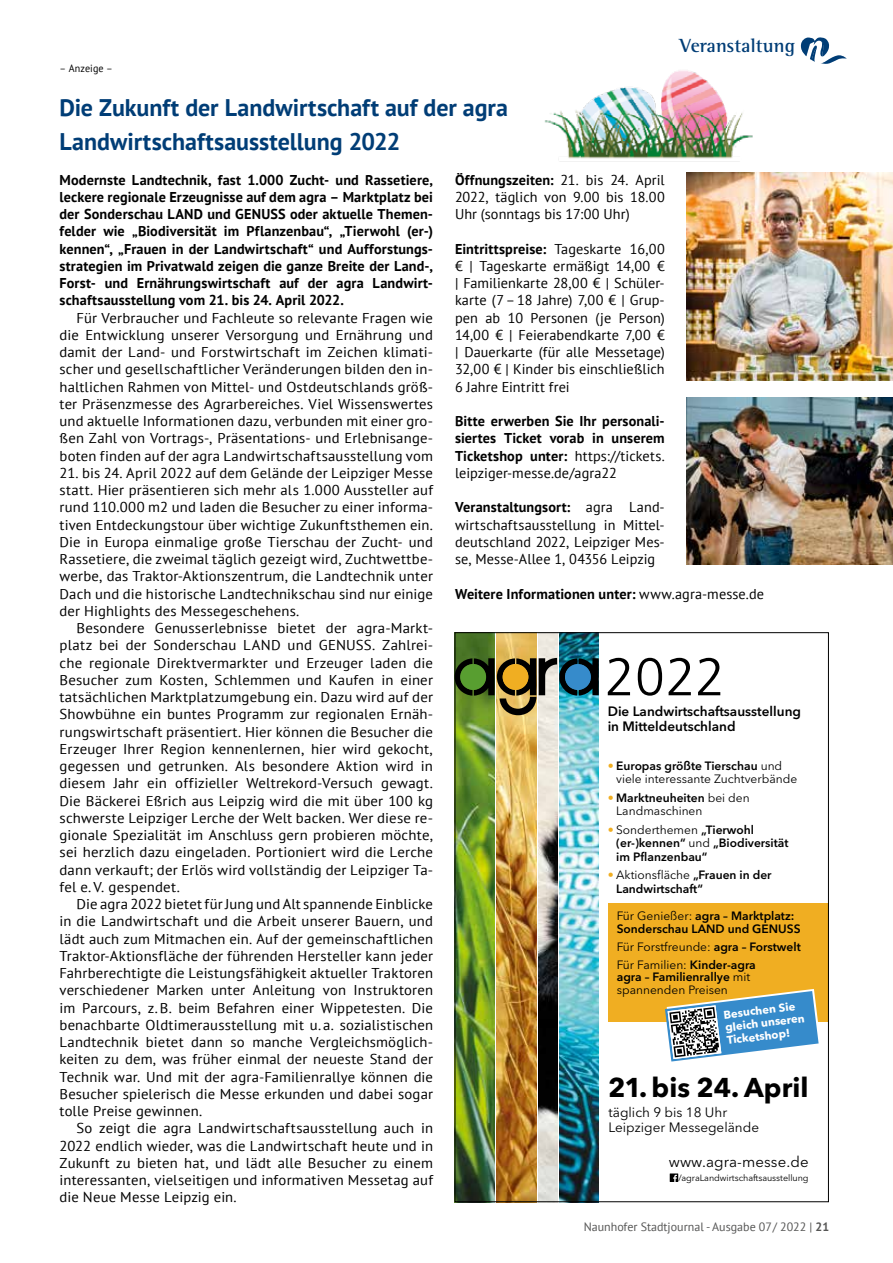
<style>
.page{position:relative;width:893px;height:1263px;background:#fff}
.page>*{position:absolute;margin:0;border:0;box-sizing:border-box;transform-origin:0 0}
.t1{font:700 27px "Avenir Next LT Pro";color:#000}
.t2{font:700 24px/34.5px "PT Sans";color:#003d76}
.t3{font:700 19.5px "Rotis Semi Serif Std";letter-spacing:.005em;color:#003d76}
.t4{font:15px "Avenir Next LT Pro";letter-spacing:.005em;color:#000}
.t5{font:14.25px/17.2px "PT Sans";letter-spacing:.01em;color:#000;text-align:justify}
.t6{font:14.25px/17.2px "PT Sans";letter-spacing:.01em;color:#000;text-align:justify;scale:1.04 1}
.t7{font:700 14.25px/17.2px "PT Sans";letter-spacing:.01em;color:#000;text-align:justify}
.t8{font:600 13.5px/15px "Avenir Next LT Pro";color:#000}
.t9{font:13.5px/15px "Avenir Next LT Pro";color:#000}
.t10{font:12px/13.5px "Avenir Next LT Pro";color:#000}
.t11{font:600 12px/13.5px "Avenir Next LT Pro";color:#000}
.t12{font:12px "PT Sans";color:#565655}
.t13{font:700 11.25px/12.9px "Avenir Next LT Pro";color:#fff}
.t14{font:10.5px "PT Sans";letter-spacing:.01em;color:#000;scale:.96 1}
.t15{font:9px "Avenir Next LT Pro";letter-spacing:-.005em;color:#000}
.s1{font-weight:700}
.s2{font-weight:400}
.s3{color:#f0ae22}
.s4{font-weight:600}
.s5{font-weight:400;color:#f0ae22}
</style>
<div class="page">
<img style="left:686px;top:173px;width:207px;height:208px">
<img style="left:686px;top:398px;width:207px;height:166px">
<svg style="left:801px;top:37px;width:46px;height:27px"></svg>
<img style="left:539px;top:634px;width:18px;height:566px">
<img style="left:457px;top:634px;width:38px;height:566px">
<img style="left:497px;top:634px;width:39px;height:566px">
<img style="left:559px;top:634px;width:40px;height:566px">
<div style="left:609px;top:904px;width:220px;height:118px;background:#f0ae22"></div>
<svg style="left:670px;top:1173px;width:8px;height:9px"></svg>
<svg style="left:669px;top:658px;width:22px;height:37px"></svg>
<svg style="left:608px;top:658px;width:22px;height:37px"></svg>
<svg style="left:638px;top:658px;width:24px;height:38px"></svg>
<img style="left:457px;top:658px;width:142px;height:57px">
<svg style="left:698px;top:658px;width:22px;height:37px"></svg>
<svg style="left:665px;top:989px;width:154px;height:72px"></svg>
<img style="left:544px;top:70px;width:209px;height:92px">
<p class="t14" style="left:60px;top:61px;width:57px">– Anzeige –</p>
<h2 class="t2" style="left:60px;top:89px;width:450px">Die Zukunft der Landwirtschaft auf der agra<br>Landwirtschaftsausstellung 2022</h2>
<h3 class="t3" style="left:679px;top:34px;width:117px">Veranstaltung</h3>
<p class="t7" style="left:60px;top:171px;width:375px">Modernste Landtechnik, fast 1.000 Zucht- und Rassetiere, leckere regionale Erzeugnisse auf dem agra – Marktplatz bei der Sonderschau LAND und GENUSS oder aktuelle Themen&shy;felder wie „Biodiversität im Pflanzenbau“, „Tierwohl (er-) kennen“, „Frauen in der Landwirtschaft“ und Aufforstungs&shy;strategien im Privatwald zeigen die ganze Breite der Land-, Forst- und Ernährungswirtschaft auf der agra Landwirt&shy;schaftsausstellung vom 21. bis 24. April 2022.</p>
<p class="t5" style="left:60px;top:309px;width:375px;text-indent:17px">Für Verbraucher und Fachleute so relevante Fragen wie die Entwicklung unserer Versorgung und Ernährung und damit der Land- und Forstwirtschaft im Zeichen klimati&shy;scher und gesellschaftlicher Veränderungen bilden den in&shy;haltlichen Rahmen von Mittel- und Ostdeutschlands größ&shy;ter Präsenzmesse des Agrarbereiches. Viel Wissenswertes und aktuelle Informationen dazu, verbunden mit einer gro&shy;ßen Zahl von Vortrags-, Präsentations- und Erlebnisange&shy;boten finden auf der agra Landwirtschaftsausstellung vom</p>
<p class="t5" style="left:60px;top:464px;width:375px">21. bis 24. April 2022 auf dem Gelände der Leipziger Messe statt. Hier präsentieren sich mehr als 1.000 Aussteller auf rund 110.000 m2 und laden die Besucher zu einer informa&shy;tiven Entdeckungstour über wichtige Zukunftsthemen ein.<br>Die in Europa einmalige große Tierschau der Zucht- und Rassetiere, die zweimal täglich gezeigt wird, Zuchtwettbe&shy;werbe, das Traktor-Aktionszentrum, die Landtechnik unter Dach und die historische Landtechnikschau sind nur einige der Highlights des Messegeschehens.</p>
<p class="t6" style="left:60px;top:619px;width:361px;text-indent:17px">Besondere Genusserlebnisse bietet der agra-Markt&shy;platz bei der Sonderschau LAND und GENUSS. Zahlrei&shy;che regionale Direktvermarkter und Erzeuger laden die Besucher zum Kosten, Schlemmen und Kaufen in einer tatsächlichen Marktplatzumgebung ein. Dazu wird auf der Showbühne ein buntes Programm zur regionalen Ernäh&shy;rungswirtschaft präsentiert. Hier können die Besucher die Erzeuger Ihrer Region kennenlernen, hier wird gekocht, gegessen und getrunken. Als besondere Aktion wird in diesem Jahr ein offizieller Weltrekord-Versuch gewagt.<br>Die Bäckerei Eßrich aus Leipzig wird die mit über 100 kg schwerste Leipziger Lerche der Welt backen. Wer diese re&shy;gionale Spezialität im Anschluss gern probieren möchte, sei herzlich dazu eingeladen. Portioniert wird die Lerche dann verkauft; der Erlös wird vollständig der Leipziger Ta&shy;fel e.V. gespendet.</p>
<p class="t5" style="left:60px;top:895px;width:375px;text-indent:17px">Die agra 2022 bietet für Jung und Alt spannende Einblicke in die Landwirtschaft und die Arbeit unserer Bauern, und lädt auch zum Mitmachen ein. Auf der gemeinschaftlichen Traktor-Aktionsfläche der führenden Hersteller kann jeder Fahrberechtigte die Leistungsfähigkeit aktueller Traktoren verschiedener Marken unter Anleitung von Instruktoren im Parcours, z.B. beim Befahren einer Wippetesten. Die benachbarte Oldtimerausstellung mit u. a. sozialistischen Landtechnik bietet dann so manche Vergleichsmöglich&shy;keiten zu dem, was früher einmal der neueste Stand der Technik war. Und mit der agra-Familienrallye können die Besucher spielerisch die Messe erkunden und dabei sogar tolle Preise gewinnen.</p>
<p class="t5" style="left:60px;top:1119px;width:375px;text-indent:17px">So zeigt die agra Landwirtschaftsausstellung auch in 2022 endlich wieder, was die Landwirtschaft heute und in Zukunft zu bieten hat, und lädt alle Besucher zu einem interessanten, vielseitigen und informativen Messetag auf die Neue Messe Leipzig ein.</p>
<p class="t5" style="left:455px;top:171px;width:211px"><span class="s1">Öffnungszeiten:</span> 21. bis 24. April 2022, täglich von 9.00 bis 18.00<br>Uhr (sonntags bis 17:00 Uhr)</p>
<p class="t5" style="left:455px;top:240px;width:211px"><span class="s1">Eintrittspreise:</span> Tageskarte 16,00 € | Tageskarte ermäßigt 14,00 € | Familienkarte 28,00 € | Schüler&shy;karte (7–18 Jahre) 7,00 € | Grup&shy;pen ab 10 Personen (je Person)<br>14,00 € | Feierabendkarte 7,00 € | Dauerkarte (für alle Messetage)<br>32,00 € | Kinder bis einschließlich 6 Jahre Eintritt frei</p>
<p class="t7" style="left:455px;top:412px;width:211px">Bitte erwerben Sie Ihr personali&shy;siertes Ticket vorab in unserem Ticketshop unter: <span class="s2">https://tickets. leipziger-messe.de/agra22</span></p>
<p class="t5" style="left:455px;top:498px;width:211px"><span class="s1">Veranstaltungsort:</span> agra Land&shy;wirtschaftsausstellung in Mittel&shy;deutschland 2022, Leipziger Mes&shy;se, Messe-Allee 1, 04356 Leipzig</p>
<p class="t7" style="left:455px;top:585px;width:311px">Weitere Informationen unter: <span class="s2">www.agra-messe.de</span></p>
<p class="t8" style="left:608px;top:703px;width:195px">Die Landwirtschaftsausstellung in Mitteldeutschland</p>
<p class="t10" style="left:616px;top:759px;width:183px;text-indent:-9px"><span class="s3">•</span> <span class="s4">Europas größte Tierschau</span> und viele interessante Zuchtverbände</p>
<p class="t10" style="left:616px;top:791px;width:135px;text-indent:-9px"><span class="s3">•</span> <span class="s4">Marktneuheiten</span> bei den<br>Landmaschinen</p>
<p class="t11" style="left:616px;top:823px;width:174px;text-indent:-9px"><span class="s5">•</span> <span class="s2">Sonderthemen</span> „Tierwohl (er-)kennen“ <span class="s2">und</span> „Biodiversität im Pflanzenbau“</p>
<p class="t11" style="left:616px;top:868px;width:157px;text-indent:-9px"><span class="s5">•</span> <span class="s2">Aktionsfläche</span> „Frauen in der<br>Landwirtschaft“</p>
<p class="t11" style="left:617px;top:909px;width:185px;line-height:12.8px"><span class="s2">Für Genießer:</span> agra – Marktplatz:<br>Sonderschau LAND und GENUSS</p>
<p class="t10" style="left:617px;top:937px;width:186px;line-height:17.9px">Für Forstfreunde: <span class="s4">agra – Forstwelt<br></span>Für Familien: <span class="s4">Kinder-agra</span></p>
<p class="t10" style="left:617px;top:971px;width:135px;line-height:12.8px"><span class="s4">agra – Familienrallye</span> mit spannenden Preisen</p>
<p class="t13" style="left:723px;top:1008px;width:81px;rotate:-7deg">Besuchen Sie gleich unseren<br>Ticketshop!</p>
<h1 class="t1" style="left:608px;top:1071px;width:202px">21. bis 24. April</h1>
<p class="t9" style="left:608px;top:1105px;width:152px">täglich 9 bis 18 Uhr<br>Leipziger Messegelände</p>
<p class="t4" style="left:669px;top:1153px;width:141px">www.agra-messe.de</p>
<p class="t15" style="left:679px;top:1172px;width:132px">/agraLandwirtschaftsausstellung</p>
<p class="t12" style="left:584px;top:1219px;width:247px">Naunhofer Stadtjournal - Ausgabe 07/ 2022 | <span class="s1">21</span></p>
</div>
